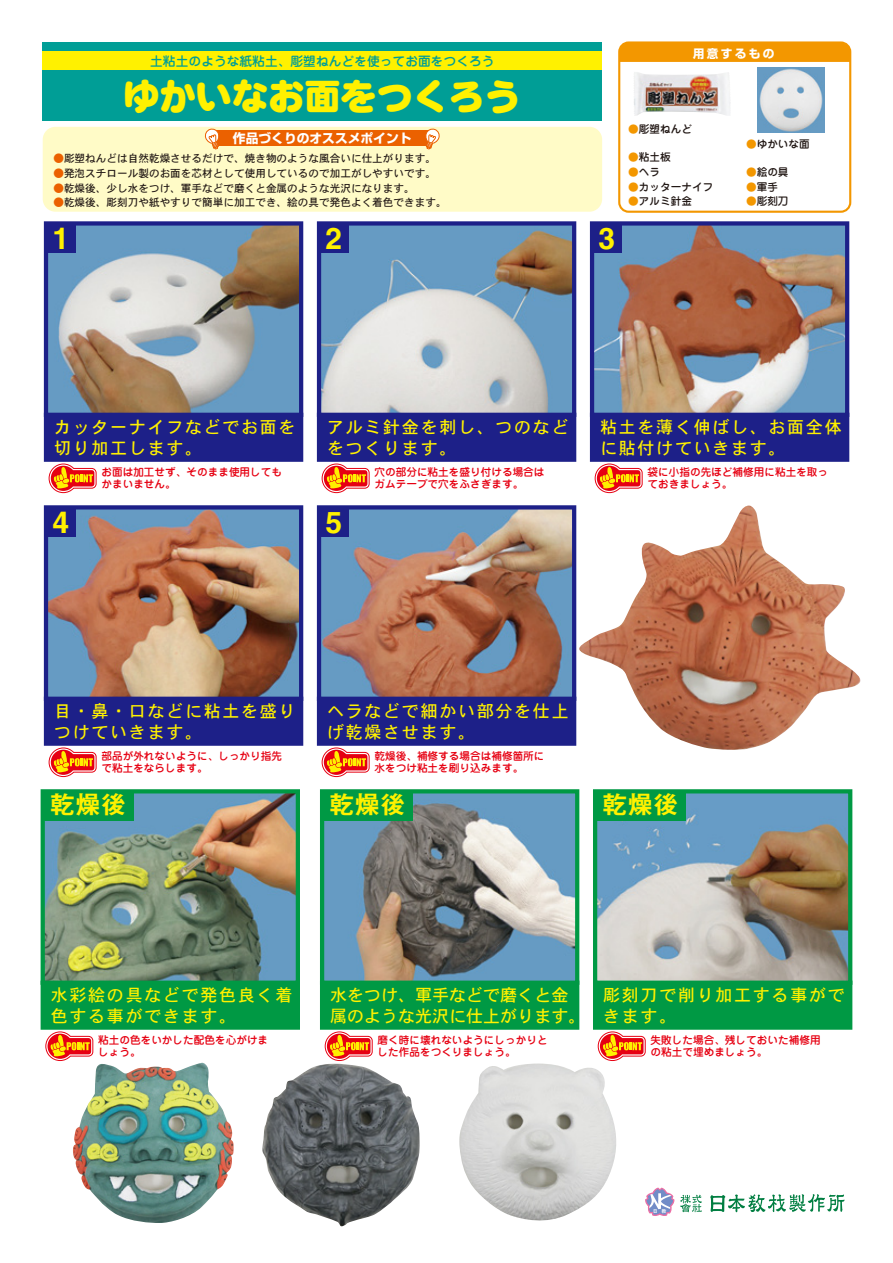
<style>
.page{position:relative;width:893px;height:1263px;background:#fff}
.page>*{position:absolute;margin:0;border:0;box-sizing:border-box;transform-origin:0 0}
.t1{font:36.15px "NIS R10";color:#fff100}
.t2{font:30px "Midashi Go MB31";color:#fff100}
.t3{font:25.5px "Midashi Go MB31";color:#fff100}
.t4{font:16.95px/21.3px "Osaka";letter-spacing:.1em;color:#fff100}
.t5{font:16.95px/21.3px "Osaka";color:#fff100}
.t6{font:500 12.75px "Jun 34";color:#009e96}
.t7{font:700 12.75px "Shin Go";color:#fff}
.t8{font:700 11.7px "Shin Go";letter-spacing:.2em;color:#fff}
.t9{font:500 10.65px/12px "Jun 34";color:#e60012}
.t10{font:10.65px "Osaka";color:#221815}
.t11{font:500 10.65px "Jun 34";color:#221815}
.t12{font:5.1px "Midashi Go MB31";color:#fff}
.s1{color:#eb6100}
.s2{color:#f39700}
</style>
<div class="page">
<div style="left:44px;top:413px;width:259px;height:49px;background:#1d2088;border:4px solid #1d2088"></div>
<div style="left:317px;top:413px;width:259px;height:49px;background:#1d2088;border:4px solid #1d2088"></div>
<div style="left:590px;top:413px;width:259px;height:49px;background:#1d2088;border:4px solid #1d2088"></div>
<div style="left:44px;top:697px;width:259px;height:49px;background:#1d2088;border:4px solid #1d2088"></div>
<div style="left:317px;top:697px;width:259px;height:49px;background:#1d2088;border:4px solid #1d2088"></div>
<div style="left:41px;top:980px;width:259px;height:50px;background:#094;border:4px solid #094"></div>
<div style="left:320px;top:980px;width:259px;height:50px;background:#094;border:4px solid #094"></div>
<div style="left:593px;top:980px;width:259px;height:50px;background:#094;border:4px solid #094"></div>
<img style="left:634px;top:72px;width:97px;height:44px">
<img style="left:598px;top:794px;width:249px;height:186px">
<img style="left:322px;top:510px;width:249px;height:186px">
<img style="left:49px;top:510px;width:249px;height:186px">
<img style="left:595px;top:226px;width:249px;height:186px">
<img style="left:322px;top:226px;width:249px;height:186px">
<img style="left:49px;top:226px;width:249px;height:186px">
<img style="left:46px;top:794px;width:249px;height:186px">
<img style="left:325px;top:794px;width:249px;height:186px">
<div style="left:44px;top:221px;width:259px;height:196px;border:4px solid #1d2088"></div>
<div style="left:317px;top:221px;width:259px;height:196px;border:4px solid #1d2088"></div>
<div style="left:590px;top:221px;width:259px;height:196px;border:4px solid #1d2088"></div>
<div style="left:44px;top:505px;width:259px;height:196px;border:4px solid #1d2088"></div>
<div style="left:317px;top:505px;width:259px;height:196px;border:4px solid #1d2088"></div>
<div style="left:41px;top:789px;width:259px;height:196px;border:4px solid #094"></div>
<div style="left:320px;top:789px;width:259px;height:196px;border:4px solid #094"></div>
<div style="left:593px;top:789px;width:259px;height:196px;border:4px solid #094"></div>
<img style="left:262px;top:1064px;width:158px;height:162px">
<img style="left:757px;top:67px;width:67px;height:66px">
<img style="left:73px;top:1063px;width:161px;height:160px">
<img style="left:459px;top:1063px;width:157px;height:158px">
<div style="left:43px;top:43px;width:559px;height:78px;background:#009e96"></div>
<div style="left:43px;top:52px;width:559px;height:18px;background:#fff100"></div>
<div style="left:46px;top:223px;width:30px;height:30px;background:#1d2088"></div>
<svg style="left:49px;top:463px;width:48px;height:30px"></svg>
<div style="left:319px;top:223px;width:30px;height:30px;background:#1d2088"></div>
<svg style="left:321px;top:463px;width:49px;height:30px"></svg>
<div style="left:592px;top:223px;width:29px;height:30px;background:#1d2088"></div>
<svg style="left:594px;top:463px;width:49px;height:30px"></svg>
<div style="left:621px;top:44px;width:227px;height:18px;background:#f39700"></div>
<div style="left:618px;top:41px;width:233px;height:172px;border:2px solid #f39700;border-radius:9px"></div>
<svg style="left:710px;top:1194px;width:135px;height:19px"></svg>
<svg style="left:680px;top:1195px;width:22px;height:17px"></svg>
<svg style="left:645px;top:1187px;width:29px;height:29px"></svg>
<div style="left:46px;top:507px;width:30px;height:30px;background:#1d2088"></div>
<svg style="left:49px;top:747px;width:48px;height:30px"></svg>
<div style="left:319px;top:507px;width:30px;height:30px;background:#1d2088"></div>
<svg style="left:321px;top:747px;width:49px;height:30px"></svg>
<div style="left:322px;top:791px;width:91px;height:30px;background:#094"></div>
<div style="left:43px;top:791px;width:90px;height:30px;background:#094"></div>
<div style="left:595px;top:791px;width:91px;height:30px;background:#094"></div>
<svg style="left:45px;top:1031px;width:48px;height:30px"></svg>
<svg style="left:325px;top:1031px;width:48px;height:30px"></svg>
<svg style="left:598px;top:1031px;width:48px;height:30px"></svg>
<div style="left:43px;top:127px;width:559px;height:85px;background:#fffbc7;border-radius:13px"></div>
<div style="left:216px;top:130px;width:213px;height:16px;background:#eb6100"></div>
<svg style="left:204px;top:128px;width:15px;height:22px"></svg>
<svg style="left:425px;top:128px;width:15px;height:22px"></svg>
<img style="left:579px;top:505px;width:282px;height:245px">
<p class="t6" style="left:150px;top:53px;width:346px">土粘土のような紙粘土、彫塑ねんどを使ってお面をつくろう</p>
<h1 class="t1" style="left:124px;top:70px;width:399px">ゆかいなお面をつくろう</h1>
<p class="t7" style="left:233px;top:130px;width:180px">作品づくりのオススメポイント</p>
<p class="t10" style="left:53px;top:151px;width:384px"><span class="s1">●</span>彫塑ねんどは自然乾燥させるだけで、焼き物のような風合いに仕上がります。</p>
<p class="t10" style="left:53px;top:166px;width:384px"><span class="s1">●</span>発泡スチロール製のお面を芯材として使用しているので加工がしやすいです。</p>
<p class="t10" style="left:53px;top:181px;width:363px"><span class="s1">●</span>乾燥後、少し水をつけ、軍手などで磨くと金属のような光沢になります。</p>
<p class="t10" style="left:53px;top:196px;width:395px"><span class="s1">●</span>乾燥後、彫刻刀や紙やすりで簡単に加工でき、絵の具で発色よく着色できます。</p>
<h2 class="t2" style="left:52px;top:221px;width:18px">1</h2>
<h2 class="t2" style="left:325px;top:221px;width:18px">2</h2>
<p class="t8" style="left:693px;top:46px;width:83px">用意するもの</p>
<h2 class="t2" style="left:598px;top:221px;width:18px">3</h2>
<p class="t11" style="left:628px;top:122px;width:65px"><span class="s2">●</span>彫塑ねんど</p>
<p class="t11" style="left:628px;top:150px;width:44px"><span class="s2">●</span>粘土板</p>
<p class="t11" style="left:628px;top:165px;width:33px"><span class="s2">●</span>ヘラ</p>
<p class="t11" style="left:628px;top:179px;width:87px"><span class="s2">●</span>カッターナイフ</p>
<p class="t11" style="left:628px;top:194px;width:65px"><span class="s2">●</span>アルミ針金</p>
<p class="t11" style="left:746px;top:137px;width:65px"><span class="s2">●</span>ゆかいな面</p>
<p class="t11" style="left:746px;top:165px;width:44px"><span class="s2">●</span>絵の具</p>
<p class="t11" style="left:746px;top:179px;width:33px"><span class="s2">●</span>軍手</p>
<p class="t11" style="left:746px;top:194px;width:44px"><span class="s2">●</span>彫刻刀</p>
<h3 class="t4" style="left:54px;top:416px;width:243px">カッターナイフなどでお面を切り加工します。</h3>
<h3 class="t4" style="left:327px;top:416px;width:243px">アルミ針金を刺し、つのなどをつくります。</h3>
<h3 class="t4" style="left:600px;top:416px;width:243px">粘土を薄く伸ばし、お面全体に貼付けていきます。</h3>
<h2 class="t2" style="left:52px;top:504px;width:18px">4</h2>
<p class="t9" style="left:101px;top:466px;width:182px">お面は加工せず、そのまま使用してもかまいません。</p>
<h2 class="t2" style="left:325px;top:504px;width:18px">5</h2>
<p class="t9" style="left:374px;top:466px;width:172px">穴の部分に粘土を盛り付ける場合はガムテープで穴をふさぎます。</p>
<h3 class="t4" style="left:54px;top:700px;width:243px">目・鼻・口などに粘土を盛りつけていきます。</h3>
<h3 class="t4" style="left:327px;top:700px;width:243px">ヘラなどで細かい部分を仕上げ乾燥させます。</h3>
<p class="t9" style="left:101px;top:750px;width:182px">部品が外れないように、しっかり指先で粘土をならします。</p>
<p class="t9" style="left:374px;top:750px;width:172px">乾燥後、補修する場合は補修箇所に水をつけ粘土を刷り込みます。</p>
<p class="t9" style="left:647px;top:466px;width:182px">袋に小指の先ほど補修用に粘土を取っておきましょう。</p>
<h3 class="t3" style="left:50px;top:789px;width:78px">乾燥後</h3>
<h3 class="t3" style="left:329px;top:789px;width:78px">乾燥後</h3>
<h3 class="t3" style="left:602px;top:789px;width:78px">乾燥後</h3>
<h3 class="t4" style="left:51px;top:984px;width:243px">水彩絵の具などで発色良く着色する事ができます。</h3>
<p class="t9" style="left:98px;top:1034px;width:172px">粘土の色をいかした配色を心がけましょう。</p>
<h3 class="t5" style="left:330px;top:984px;width:257px">水をつけ、軍手などで磨くと金属のような光沢に仕上がります。</h3>
<h3 class="t4" style="left:603px;top:984px;width:243px">彫刻刀で削り加工する事ができます。</h3>
<p class="t9" style="left:378px;top:1034px;width:172px">磨く時に壊れないようにしっかりとした作品をつくりましょう。</p>
<p class="t9" style="left:651px;top:1034px;width:172px">失敗した場合、残しておいた補修用の粘土で埋めましょう。</p>
<p class="t12" style="left:653px;top:1208px;width:15px">日 教</p>
</div>
